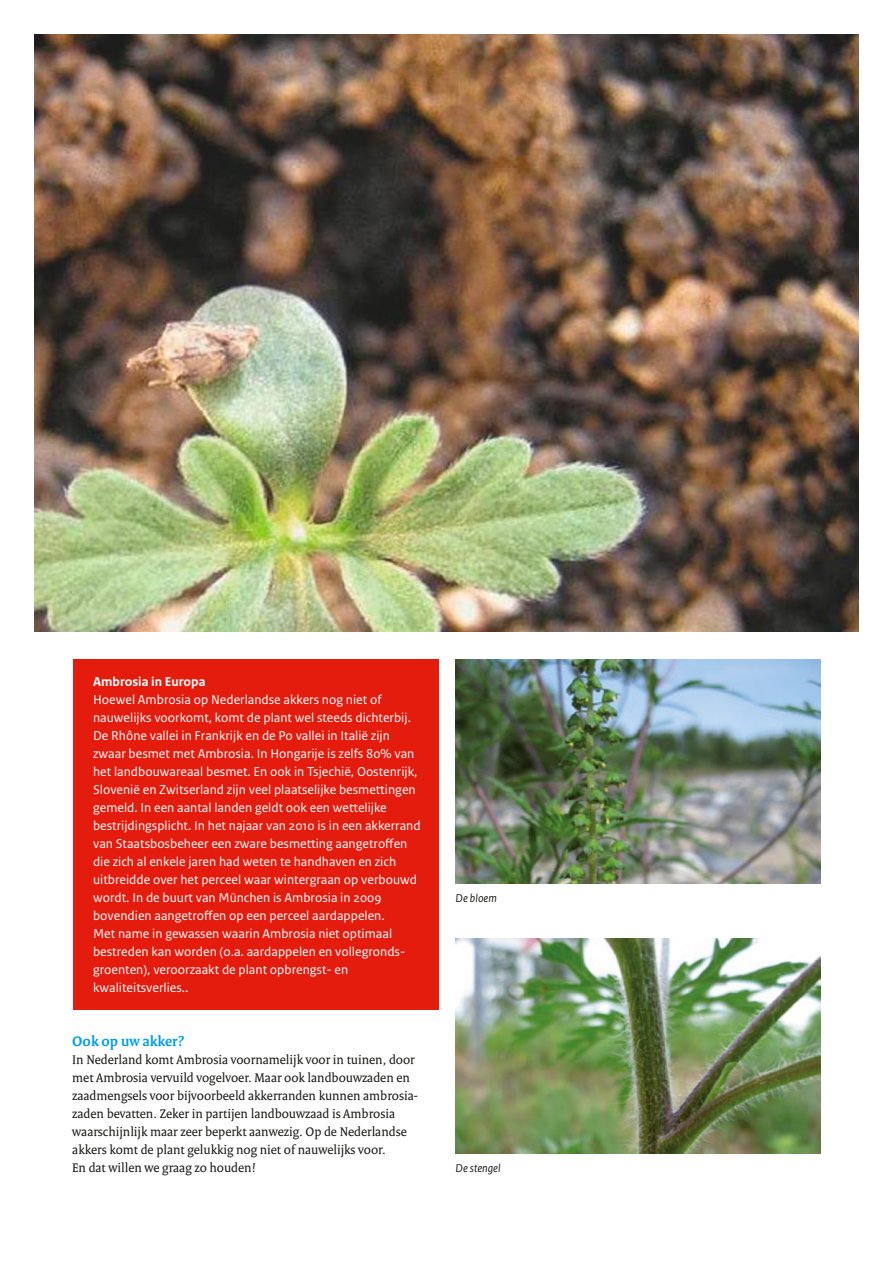
<style>
.page{position:relative;width:893px;height:1263px;background:#fff}
.page>*{position:absolute;margin:0;border:0;box-sizing:border-box;transform-origin:0 0}
.t1{font:700 15px "Rijksoverheid Serif";color:#009ee3}
.t2{font:13.5px/18px "Rijksoverheid Sans Text";color:#fff}
.t3{font:13.5px/18px "Rijksoverheid Serif";color:#1a1a18}
.t4{font:700 13.5px "Rijksoverheid Sans Text";color:#fff}
.t5{font:italic 12px "Rijksoverheid Sans Text";color:#1a1a18}
</style>
<div class="page">
<img style="left:34px;top:34px;width:825px;height:597px">
<img style="left:455px;top:659px;width:366px;height:225px">
<img style="left:455px;top:939px;width:366px;height:215px">
<div style="left:74px;top:659px;width:365px;height:351px;background:#e41c0e"></div>
<p class="t4" style="left:93px;top:674px;width:114px">Ambrosia in Europa</p>
<p class="t2" style="left:93px;top:691px;width:329px">Hoewel Ambrosia op Nederlandse akkers nog niet of nauwelijks voorkomt, komt de plant wel steeds dichterbij.<br>De Rhône vallei in Frankrijk en de Po vallei in Italië zijn zwaar besmet met Ambrosia. In Hongarije is zelfs 80% van het landbouwareaal besmet. En ook in Tsjechië, Oostenrijk, Slovenië en Zwitserland zijn veel plaatselijke besmettingen gemeld. In een aantal landen geldt ook een wettelijke bestrijdingsplicht. In het najaar van 2010 is in een akkerrand van Staatsbosbeheer een zware besmetting aangetroffen die zich al enkele jaren had weten te handhaven en zich uitbreidde over het perceel waar wintergraan op verbouwd wordt. In de buurt van München is Ambrosia in 2009 bovendien aangetroffen op een perceel aardappelen.<br>Met name in gewassen waarin Ambrosia niet optimaal bestreden kan worden (o.a. aardappelen en vollegronds&shy;groenten), veroorzaakt de plant opbrengst- en kwaliteitsverlies..</p>
<p class="t1" style="left:72px;top:1032px;width:113px">Ook op uw akker?</p>
<p class="t3" style="left:72px;top:1050px;width:346px">In Nederland komt Ambrosia voornamelijk voor in tuinen, door met Ambrosia vervuild vogelvoer. Maar ook landbouwzaden en zaadmengsels voor bijvoorbeeld akkerranden kunnen ambrosia&shy;zaden bevatten. Zeker in partijen landbouwzaad is Ambrosia waarschijnlijk maar zeer beperkt aanwezig. Op de Nederlandse akkers komt de plant gelukkig nog niet of nauwelijks voor.<br>En dat willen we graag zo houden!</p>
<p class="t5" style="left:455px;top:892px;width:43px">De bloem</p>
<p class="t5" style="left:455px;top:1161px;width:47px">De stengel</p>
</div>
